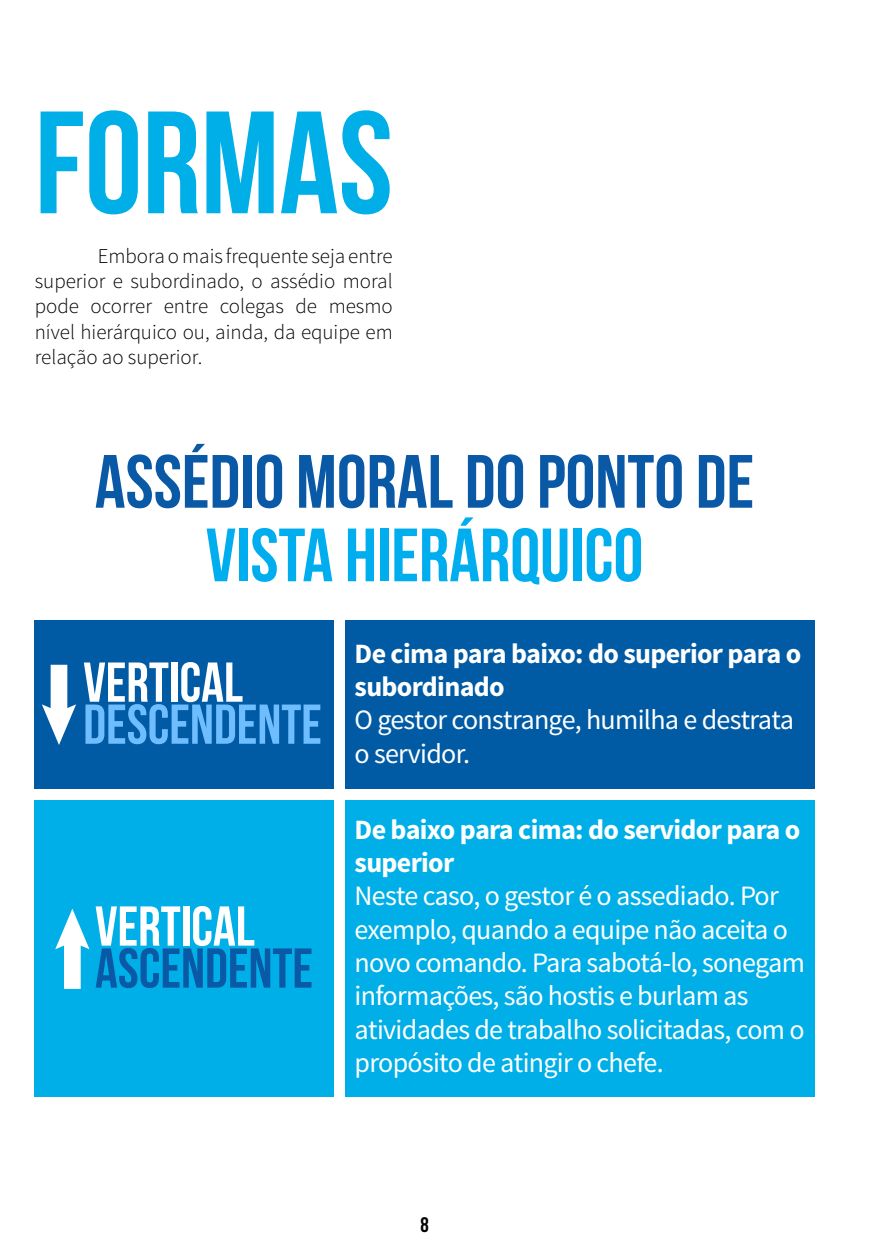
<style>
.page{position:relative;width:869px;height:1241px;background:#fff}
.page>*{position:absolute;margin:0;border:0;box-sizing:border-box;transform-origin:0 0}
.t1{font:700 145.25px "Bebas Neue";color:#00afe7}
.t2{font:700 75.25px/73.5px "Bebas Neue";color:#0a59a6;text-align:center}
.t3{font:700 56px/42px "Bebas Neue";color:#6ebdff}
.t4{font:700 56px/42px "Bebas Neue";color:#0a59a6}
.t5{font:28px/33.2px "Source Sans Pro";letter-spacing:-.025em;color:#fff}
.t6{font:700 28px/33.2px "Source Sans Pro";letter-spacing:-.025em;color:#fff}
.t7{font:300 21px/25.2px "Source Sans Pro";color:#000;text-align:justify}
.t8{font:700 21px "Bebas Neue";color:#000}
.s1{color:#00aeef}
.s2{color:#fff}
</style>
<div class="page">
<div style="left:35px;top:620px;width:298px;height:169px;background:#005ba4"></div>
<div style="left:345px;top:620px;width:469px;height:169px;background:#005ba4"></div>
<div style="left:35px;top:800px;width:298px;height:296px;background:#00afe7"></div>
<div style="left:345px;top:800px;width:469px;height:296px;background:#00afe7"></div>
<svg style="left:55px;top:908px;width:34px;height:80px"></svg>
<svg style="left:42px;top:664px;width:34px;height:81px"></svg>
<p class="t1" style="left:35px;top:83px;width:359px">FORMAS</p>
<p class="t7" style="left:35px;top:243px;width:359px;text-indent:63px">Embora o mais frequente seja entre superior e subordinado, o assédio moral pode ocorrer entre colegas de mesmo nível hierárquico ou, ainda, da equipe em relação ao superior.</p>
<p class="t2" style="left:95px;top:444px;width:660px">ASSÉDIO MORAL DO PONTO DE<br><span class="s1">VISTA HIERÁRQUICO</span></p>
<p class="t3" style="left:83px;top:660px;width:240px"><span class="s2">VERTICAL<br></span>DESCENDENTE</p>
<p class="t4" style="left:95px;top:904px;width:219px"><span class="s2">VERTICAL<br></span>ASCENDENTE</p>
<p class="t6" style="left:354px;top:638px;width:448px">De cima para baixo: do superior para o subordinado</p>
<p class="t5" style="left:354px;top:703px;width:441px">O gestor constrange, humilha e destrata o servidor.</p>
<p class="t6" style="left:354px;top:813px;width:447px">De baixo para cima: do servidor para o superior</p>
<p class="t5" style="left:354px;top:879px;width:451px">Neste caso, o gestor é o assediado. Por exemplo, quando a equipe não aceita o novo comando. Para sabotá-lo, sonegam informações, são hostis e burlam as atividades de trabalho solicitadas, com o propósito de atingir o chefe.</p>
<p class="t8" style="left:420px;top:1212px;width:10px">8</p>
</div>
